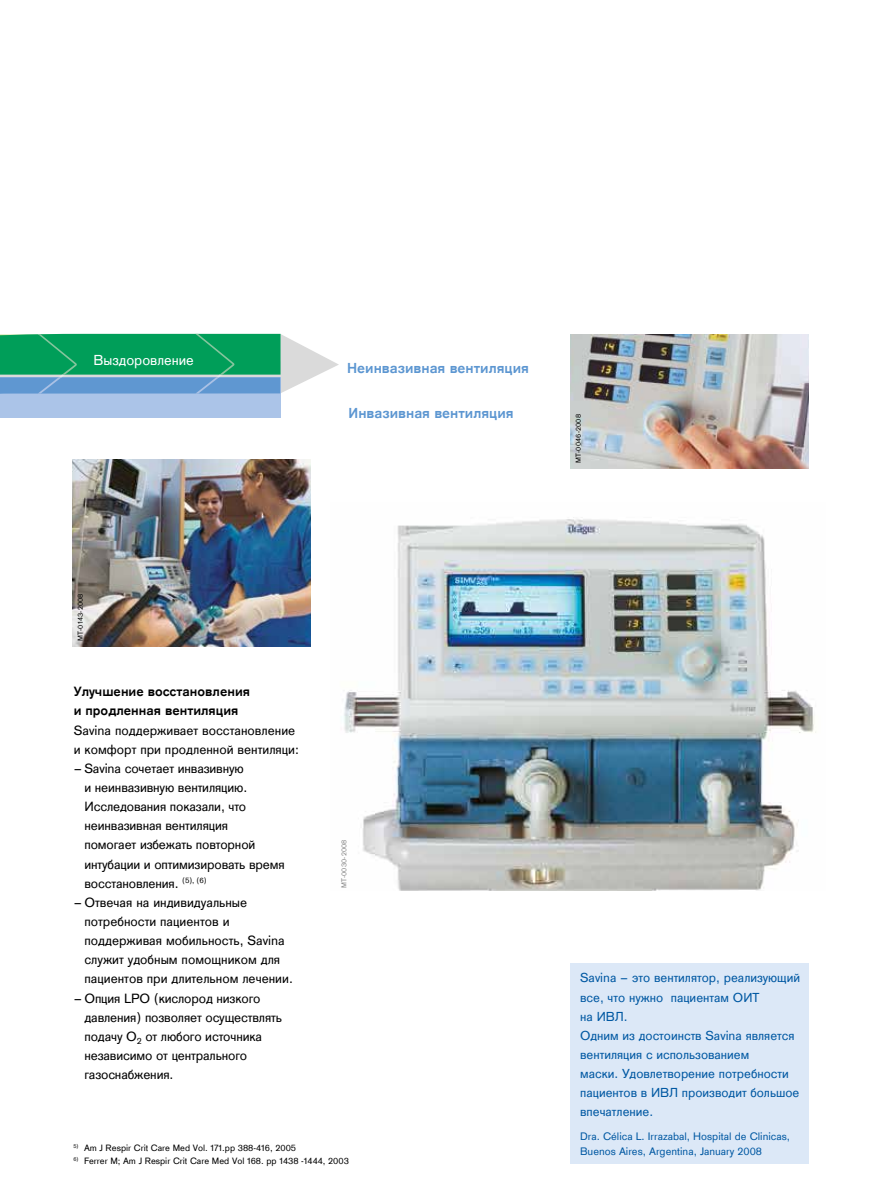
<style>
.page{position:relative;width:885px;height:1191px;background:#fff}
.page>*{position:absolute;margin:0;border:0;box-sizing:border-box;transform-origin:0 0}
.t1{font:700 15px "Draeger Sans Global";color:#5c96d1}
.t2{font:15px "Draeger Sans Global";color:#fff}
.t3{font:13.8px/19.2px "Draeger Sans Global";letter-spacing:-.01em;color:#000}
.t4{font:700 13.8px/19.2px "Draeger Sans Global";color:#000}
.t5{font:13.5px/19.2px "Draeger Sans Global";color:#0058a2}
.t6{font:11.25px/15px "Draeger Sans Global";color:#0058a2}
.t7{font:9.45px "Draeger Sans Global";color:#000}
.t8{font:7.5px "Draeger Sans Global";letter-spacing:.025em;color:#000}
.t9{font:7.5px "Draeger Sans Global";letter-spacing:.025em;color:#878787}
</style>
<div class="page">
<svg style="left:0;top:334px;width:339px;height:84px;background:#69b6ad"></svg>
<div style="left:570px;top:963px;width:238px;height:201px;background:#dce8f7"></div>
<img style="left:72px;top:459px;width:238px;height:187px">
<img style="left:344px;top:517px;width:472px;height:373px">
<img style="left:570px;top:335px;width:238px;height:133px">
<p class="t2" style="left:94px;top:351px;width:102px">Выздоровление</p>
<p class="t1" style="left:347px;top:359px;width:183px">Неинвазивная вентиляция</p>
<p class="t1" style="left:348px;top:404px;width:166px">Инвазивная вентиляция</p>
<p class="t8" style="left:573px;top:463px;width:50px;rotate:-90deg">MT-0046-2008</p>
<p class="t8" style="left:76px;top:641px;width:49px;rotate:-90deg">MT-0143-2008</p>
<p class="t4" style="left:74px;top:682px;width:178px">Улучшение восстановления и продленная вентиляция</p>
<p class="t3" style="left:74px;top:720px;width:227px">Savina поддерживает восстановление и комфорт при продленной вентиляци:</p>
<p class="t3" style="left:84px;top:758px;width:202px;text-indent:-11px">– Savina сочетает инвазивную<br>и неинвазивную вентиляцию.<br>Исследования показали, что неинвазивная вентиляция<br>помогает избежать повторной интубации и оптимизировать время восстановления. <sup>(5),</sup> <sup>(6)</sup></p>
<p class="t3" style="left:84px;top:892px;width:210px;text-indent:-11px">– Отвечая на индивидуальные потребности пациентов и поддерживая мобильность, Savina служит удобным помощником для пациентов при длительном лечении.</p>
<p class="t3" style="left:84px;top:988px;width:199px;text-indent:-11px">– Опция LPO (кислород низкого давления) позволяет осуществлять подачу O<sub>2</sub> от любого источника независимо от центрального газоснабжения.</p>
<p class="t9" style="left:339px;top:888px;width:50px;rotate:-90deg">MT-0030-2008</p>
<p class="t7" style="left:73px;top:1142px;width:224px"><sup>5)</sup> Am J Respir Crit Care Med Vol. 171.pp 388-416, 2005</p>
<p class="t7" style="left:73px;top:1155px;width:277px"><sup>6)</sup> Ferrer M; Am J Respir Crit Care Med Vol 168. pp 1438 -1444, 2003</p>
<p class="t5" style="left:580px;top:968px;width:221px">Savina – это вентилятор, реализующий все, что нужно пациентам ОИТ<br>на ИВЛ.<br>Одним из достоинств Savina является вентиляция с использованием<br>маски. Удовлетворение потребности пациентов в ИВЛ производит большое впечатление.</p>
<p class="t6" style="left:580px;top:1129px;width:211px">Dra. Célica L. Irrazabal, Hospital de Clinicas,<br>Buenos Aires, Argentina, January 2008</p>
</div>
